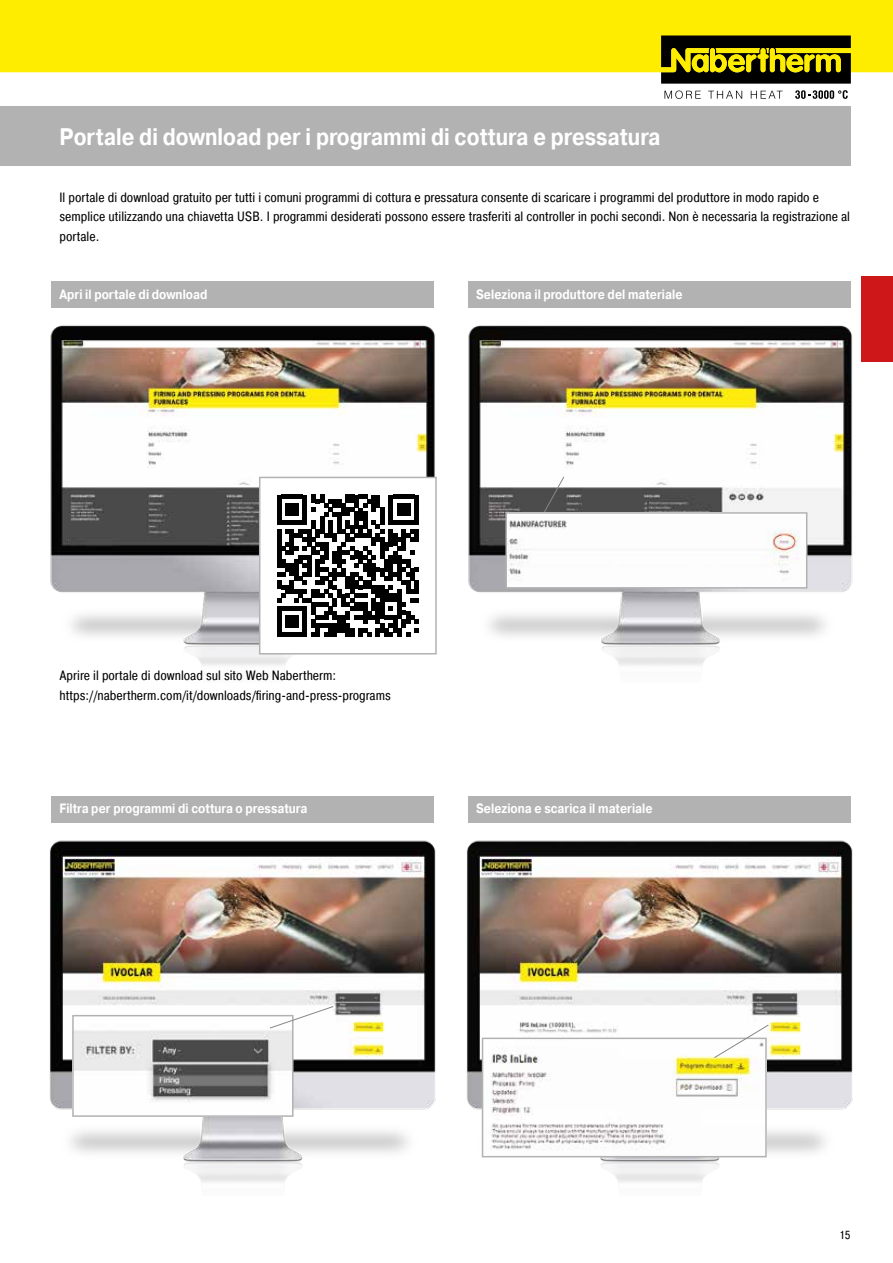
<style>
.page{position:relative;width:893px;height:1263px;background:#fff}
.page>*{position:absolute;margin:0;border:0;box-sizing:border-box;transform-origin:0 0}
.t1{font:700 24px "Pragmatica";color:#fff;scale:.85 1}
.t2{font:13.5px/19.5px "Pragmatica Cond";color:#000}
.t3{font:700 13.5px "Pragmatica";color:#fff;scale:.85 1}
.t4{font:11.7px "Pragmatica Cond";color:#000}
</style>
<div class="page">
<div style="left:0;top:106px;width:850px;height:60px;background:#b3b2b2"></div>
<div style="left:861px;top:276px;width:32px;height:85px;background:#cd1719"></div>
<img style="left:50px;top:325px;width:387px;height:341px">
<img style="left:50px;top:840px;width:386px;height:342px">
<img style="left:75px;top:1018px;width:215px;height:96px">
<div style="left:72px;top:1015px;width:221px;height:102px;border:2px solid #b3b2b2"></div>
<svg style="left:269px;top:1005px;width:65px;height:24px"></svg>
<img style="left:467px;top:840px;width:386px;height:342px">
<img style="left:468px;top:325px;width:408px;height:341px">
<svg style="left:543px;top:476px;width:22px;height:36px"></svg>
<img style="left:508px;top:515px;width:296px;height:71px">
<div style="left:505px;top:512px;width:302px;height:77px;border:2px solid #b3b2b2"></div>
<img style="left:485px;top:1040px;width:279px;height:114px">
<div style="left:482px;top:1037px;width:285px;height:120px;border:2px solid #b3b2b2"></div>
<svg style="left:713px;top:1024px;width:56px;height:35px"></svg>
<div style="left:51px;top:282px;width:383px;height:26px;background:#b3b2b2"></div>
<div style="left:260px;top:477px;width:176px;height:177px;background:#fff"></div>
<svg style="left:277px;top:495px;width:142px;height:141px"></svg>
<div style="left:259px;top:477px;width:178px;height:177px;border:2px solid #b3b2b2"></div>
<div style="left:468px;top:282px;width:382px;height:26px;background:#b3b2b2"></div>
<div style="left:51px;top:796px;width:383px;height:26px;background:#b3b2b2"></div>
<div style="left:468px;top:796px;width:382px;height:26px;background:#b3b2b2"></div>
<div style="left:1px;top:0;width:892px;height:72px;background:#ffed00"></div>
<svg style="left:664px;top:90px;width:37px;height:9px"></svg>
<svg style="left:708px;top:91px;width:34px;height:8px"></svg>
<svg style="left:751px;top:91px;width:32px;height:8px"></svg>
<svg style="left:795px;top:90px;width:53px;height:9px"></svg>
<svg style="left:661px;top:36px;width:190px;height:48px;background:#514b02"></svg>
<svg style="left:0;top:0;width:1px;height:72px"></svg>
<h1 class="t1" style="left:60px;top:122px;width:709px">Portale di download per i programmi di cottura e pressatura</h1>
<p class="t2" style="left:60px;top:187px;width:792px">Il portale di download gratuito per tutti i comuni programmi di cottura e pressatura consente di scaricare i programmi del produttore in modo rapido e semplice utilizzando una chiavetta USB. I programmi desiderati possono essere trasferiti al controller in pochi secondi. Non è necessaria la registrazione al portale.</p>
<p class="t3" style="left:60px;top:285px;width:176px">Apri il portale di download</p>
<p class="t3" style="left:476px;top:285px;width:244px">Seleziona il produttore del materiale</p>
<p class="t2" style="left:60px;top:666px;width:333px">Aprire il portale di download sul sito Web Nabertherm: https://nabertherm.com/it/downloads/firing-and-press-programs</p>
<p class="t3" style="left:60px;top:800px;width:293px">Filtra per programmi di cottura o pressatura</p>
<p class="t3" style="left:476px;top:800px;width:209px">Seleziona e scarica il materiale</p>
<p class="t4" style="left:840px;top:1228px;width:12px">15</p>
</div>
